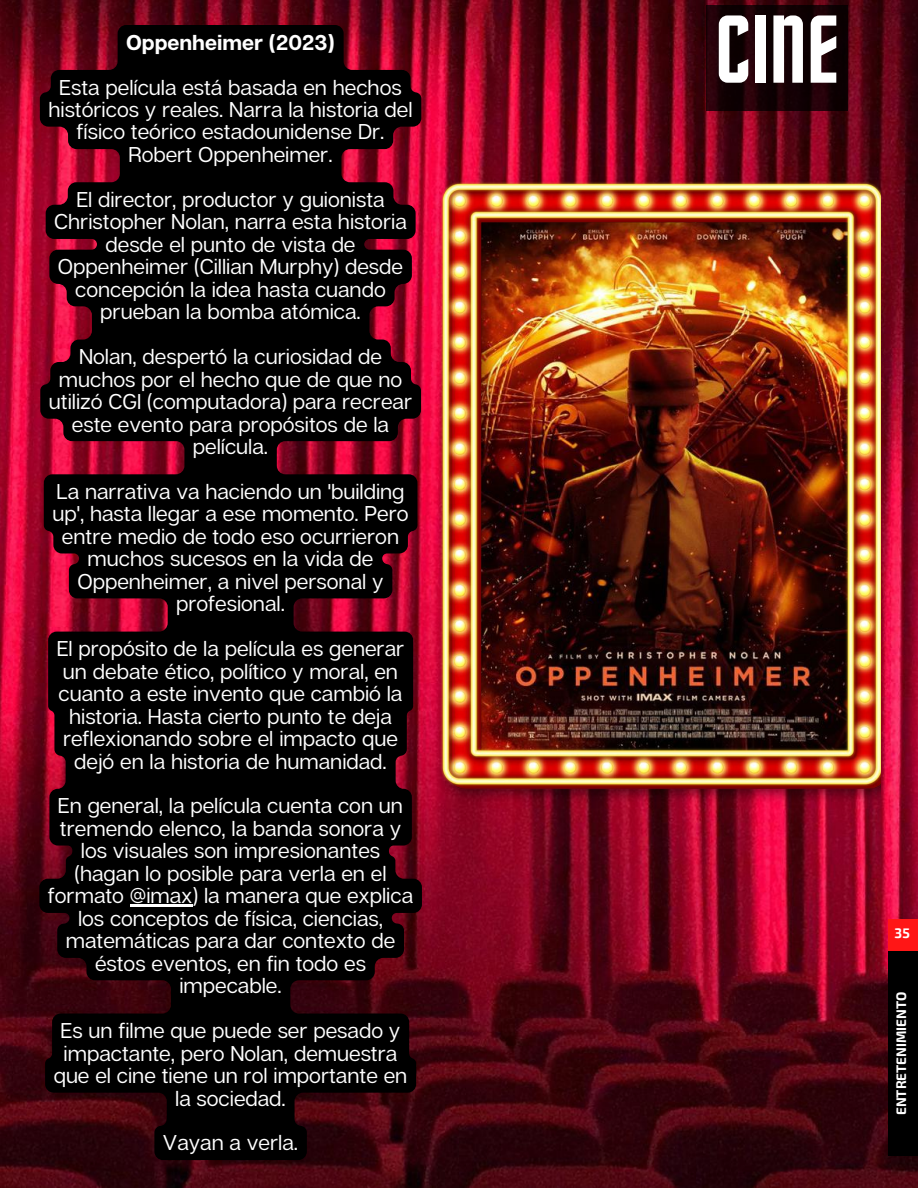
<style>
.page{position:relative;width:918px;height:1188px;background:#fff}
.page>*{position:absolute;margin:0;border:0;box-sizing:border-box;transform-origin:0 0}
.t1{font:96.75px "Horta";color:#fff}
.t2{font:21.45px/22.5px "Articulat CF";color:#fff;text-align:center}
.t3{font:700 21.45px "Articulat CF";color:#fff}
.t4{font:700 13.65px "Exo 2";color:#fff}
</style>
<div class="page">
<img style="left:0;top:0;width:918px;height:1188px">
<div style="left:888px;top:950px;width:30px;height:206px;background:#000"></div>
<div style="left:888px;top:919px;width:30px;height:31px;background:#ff1616"></div>
<img style="left:437px;top:174px;width:444px;height:633px">
<svg style="left:39px;top:25px;width:383px;height:1135px;background:#180106"></svg>
<hr style="left:130px;top:904px;width:63px;height:3px;background:#fff">
<div style="left:706px;top:5px;width:142px;height:105px;background:#000;opacity:.73"></div>
<p class="t3" style="left:126px;top:29px;width:210px">Oppenheimer (2023)</p>
<p class="t2" style="left:48px;top:75px;width:366px">Esta película está basada en hechos históricos y reales. Narra la historia del físico teórico estadounidense Dr.<br>Robert Oppenheimer.</p>
<p class="t2" style="left:54px;top:187px;width:354px">El director, productor y guionista<br>Christopher Nolan, narra esta historia desde el punto de vista de<br>Oppenheimer (Cillian Murphy) desde concepción la idea hasta cuando prueban la bomba atómica.</p>
<p class="t2" style="left:49px;top:345px;width:365px">Nolan, despertó la curiosidad de muchos por el hecho que de que no utilizó CGI (computadora) para recrear este evento para propósitos de la película.</p>
<p class="t2" style="left:52px;top:480px;width:358px">La narrativa va haciendo un 'building up', hasta llegar a ese momento. Pero entre medio de todo eso ocurrieron muchos sucesos en la vida de<br>Oppenheimer, a nivel personal y profesional.</p>
<p class="t2" style="left:57px;top:637px;width:349px">El propósito de la película es generar un debate ético, político y moral, en cuanto a este invento que cambió la historia. Hasta cierto punto te deja reflexionando sobre el impacto que dejó en la historia de humanidad.</p>
<p class="t2" style="left:48px;top:794px;width:367px">En general, la película cuenta con un tremendo elenco, la banda sonora y los visuales son impresionantes (hagan lo posible para verla en el formato @imax) la manera que explica los conceptos de física, ciencias, matemáticas para dar contexto de éstos eventos, en fin todo es impecable.</p>
<p class="t2" style="left:54px;top:1019px;width:355px">Es un filme que puede ser pesado y impactante, pero Nolan, demuestra que el cine tiene un rol importante en la sociedad.</p>
<p class="t2" style="left:163px;top:1131px;width:137px">Vayan a verla.</p>
<h1 class="t1" style="left:715px;top:9px;width:126px">CINE</h1>
<p class="t4" style="left:894px;top:925px;width:17px">35</p>
<p class="t4" style="left:892px;top:1115px;width:125px;rotate:-90deg">ENTRETENIMIENTO</p>
</div>
